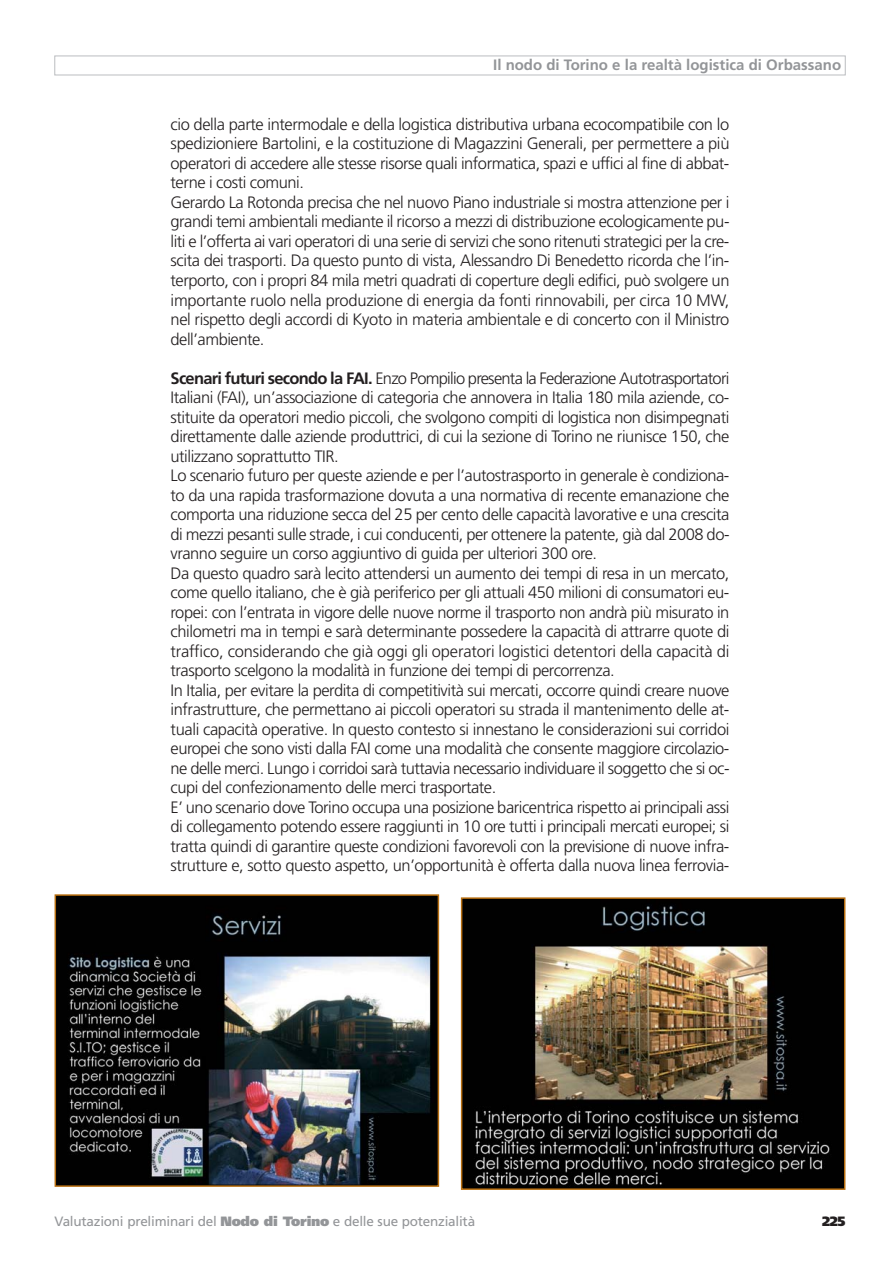
<style>
.page{position:relative;width:893px;height:1263px;background:#fff}
.page>*{position:absolute;margin:0;border:0;box-sizing:border-box;transform-origin:0 0}
.t1{font:300 16.5px/19.5px "Frutiger";letter-spacing:-.03em;color:#231f20}
.t2{font:700 15px "Frutiger";color:#939598}
.t3{font:13.5px "Frutiger";letter-spacing:-.015em;color:#939598}
.t4{font:900 13.5px "Frutiger";color:#231f20}
.s1{font-weight:700}
.s2{font-weight:900}
</style>
<div class="page">
<div style="left:55px;top:56px;width:790px;height:19px;border:1px solid #bbbdc0"></div>
<img style="left:464px;top:900px;width:378px;height:287px">
<div style="left:461px;top:897px;width:384px;height:293px;border:2px solid #b76e10"></div>
<img style="left:58px;top:897px;width:378px;height:287px">
<div style="left:55px;top:894px;width:384px;height:293px;border:2px solid #b76e10"></div>
<p class="t2" style="left:493px;top:57px;width:350px">Il nodo di Torino e la realtà logistica di Orbassano</p>
<p class="t1" style="left:171px;top:115px;width:560px">cio della parte intermodale e della logistica distributiva urbana ecocompatibile con lo spedizioniere Bartolini, e la costituzione di Magazzini Generali, per permettere a più operatori di accedere alle stesse risorse quali informatica, spazi e uffici al fine di abbat&shy;terne i costi comuni.<br>Gerardo La Rotonda precisa che nel nuovo Piano industriale si mostra attenzione per i grandi temi ambientali mediante il ricorso a mezzi di distribuzione ecologicamente pu&shy;liti e l’offerta ai vari operatori di una serie di servizi che sono ritenuti strategici per la cre&shy;scita dei trasporti. Da questo punto di vista, Alessandro Di Benedetto ricorda che l’in&shy;terporto, con i propri 84 mila metri quadrati di coperture degli edifici, può svolgere un importante ruolo nella produzione di energia da fonti rinnovabili, per circa 10 MW, nel rispetto degli accordi di Kyoto in materia ambientale e di concerto con il Ministro dell’ambiente.</p>
<p class="t1" style="left:171px;top:369px;width:560px"><span class="s1">Scenari futuri secondo la FAI.</span> Enzo Pompilio presenta la Federazione Autotrasportatori Italiani (FAI), un’associazione di categoria che annovera in Italia 180 mila aziende, co&shy;stituite da operatori medio piccoli, che svolgono compiti di logistica non disimpegnati direttamente dalle aziende produttrici, di cui la sezione di Torino ne riunisce 150, che utilizzano soprattutto TIR.<br>Lo scenario futuro per queste aziende e per l’autostrasporto in generale è condiziona&shy;to da una rapida trasformazione dovuta a una normativa di recente emanazione che comporta una riduzione secca del 25 per cento delle capacità lavorative e una crescita di mezzi pesanti sulle strade, i cui conducenti, per ottenere la patente, già dal 2008 do&shy;vranno seguire un corso aggiuntivo di guida per ulteriori 300 ore.<br>Da questo quadro sarà lecito attendersi un aumento dei tempi di resa in un mercato, come quello italiano, che è già periferico per gli attuali 450 milioni di consumatori eu&shy;ropei: con l’entrata in vigore delle nuove norme il trasporto non andrà più misurato in chilometri ma in tempi e sarà determinante possedere la capacità di attrarre quote di traffico, considerando che già oggi gli operatori logistici detentori della capacità di trasporto scelgono la modalità in funzione dei tempi di percorrenza.<br>In Italia, per evitare la perdita di competitività sui mercati, occorre quindi creare nuove infrastrutture, che permettano ai piccoli operatori su strada il mantenimento delle at&shy;tuali capacità operative. In questo contesto si innestano le considerazioni sui corridoi europei che sono visti dalla FAI come una modalità che consente maggiore circolazio&shy;ne delle merci. Lungo i corridoi sarà tuttavia necessario individuare il soggetto che si oc&shy;cupi del confezionamento delle merci trasportate.<br>E’ uno scenario dove Torino occupa una posizione baricentrica rispetto ai principali assi di collegamento potendo essere raggiunti in 10 ore tutti i principali mercati europei; si tratta quindi di garantire queste condizioni favorevoli con la previsione di nuove infra&shy;strutture e, sotto questo aspetto, un’opportunità è offerta dalla nuova linea ferrovia-</p>
<p class="t3" style="left:55px;top:1214px;width:422px">Valutazioni preliminari del <span class="s2">Nodo di Torino</span> e delle sue potenzialità</p>
<p class="t4" style="left:822px;top:1214px;width:25px">225</p>
</div>
